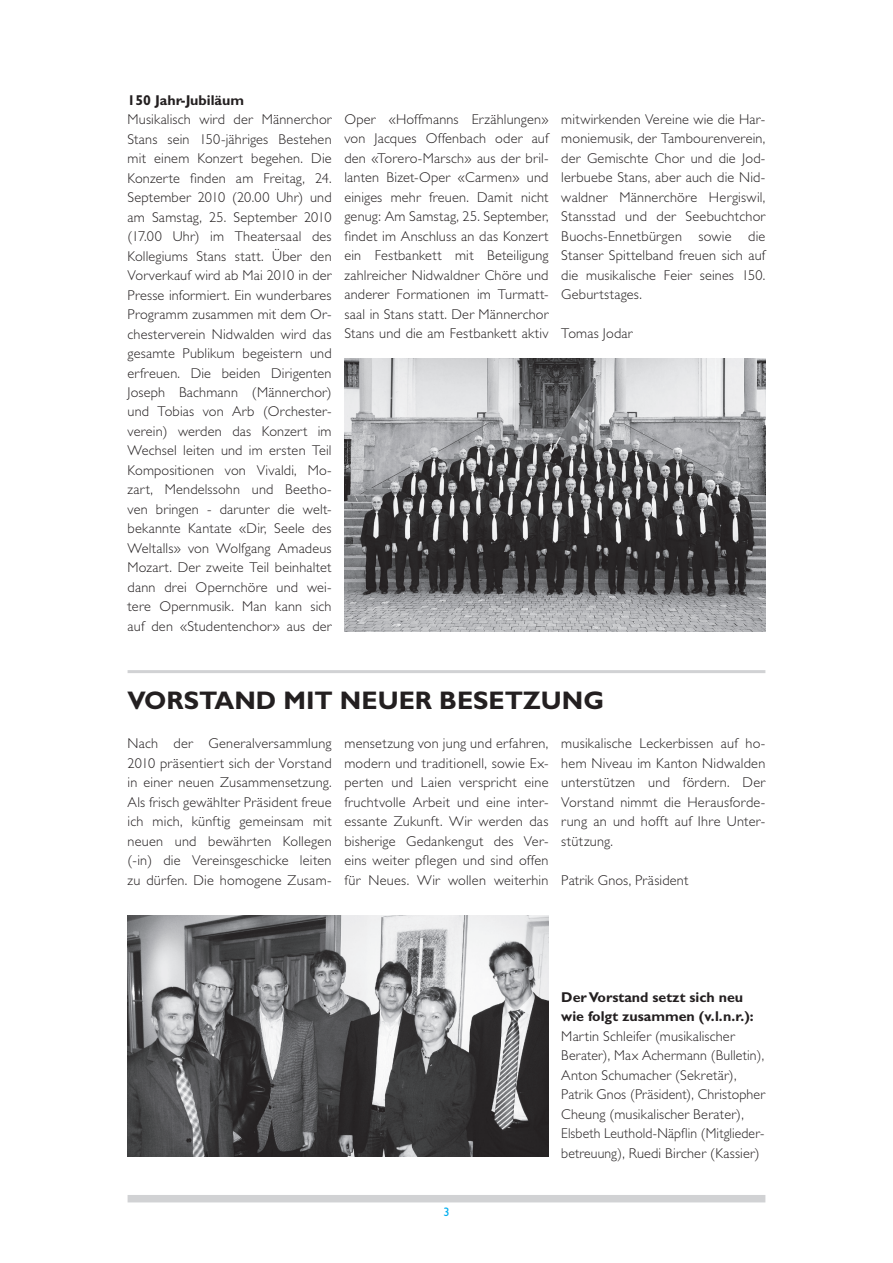
<style>
.page{position:relative;width:893px;height:1263px;background:#fff}
.page>*{position:absolute;margin:0;border:0;box-sizing:border-box;transform-origin:0 0}
.t1{font:700 25.5px "Gill Sans";color:#231f20}
.t2{font:300 14.25px/19.5px "Gill Sans";letter-spacing:.015em;color:#231f20;text-align:justify}
.t3{font:700 14.25px/19.5px "Gill Sans";color:#231f20}
.t4{font:12.3px "Gill Sans";color:#00aeef}
</style>
<div class="page">
<div style="left:128px;top:1195px;width:637px;height:7px;background:#d1d2d4"></div>
<hr style="left:128px;top:670px;width:637px;height:3px;background:#d1d2d4">
<img style="left:344px;top:358px;width:421px;height:273px">
<img style="left:128px;top:916px;width:421px;height:241px">
<p class="t3" style="left:128px;top:90px;width:118px">150 Jahr-Jubiläum</p>
<p class="t2" style="left:128px;top:110px;width:206px">Musikalisch wird der Männerchor Stans sein 150-jähriges Bestehen mit einem Konzert begehen. Die Konzerte finden am Freitag, 24.<br>September 2010 (20.00 Uhr) und am Samstag, 25. September 2010 (17.00 Uhr) im Theatersaal des Kollegiums Stans statt. Über den Vorverkauf wird ab Mai 2010 in der Presse informiert. Ein wunderbares Programm zusammen mit dem Or&shy;chesterverein Nidwalden wird das gesamte Publikum begeistern und erfreuen. Die beiden Dirigenten Joseph Bachmann (Männerchor) und Tobias von Arb (Orchester&shy;verein) werden das Konzert im Wechsel leiten und im ersten Teil Kompositionen von Vivaldi, Mo&shy;zart, Mendelssohn und Beetho&shy;ven bringen - darunter die welt&shy;bekannte Kantate «Dir, Seele des Weltalls» von Wolfgang Amadeus Mozart. Der zweite Teil beinhaltet dann drei Opernchöre und wei&shy;tere Opernmusik. Man kann sich auf den «Studentenchor» aus der</p>
<p class="t2" style="left:344px;top:110px;width:206px">Oper «Hoffmanns Erzählungen» von Jacques Offenbach oder auf den «Torero-Marsch» aus der bril&shy;lanten Bizet-Oper «Carmen» und einiges mehr freuen. Damit nicht genug: Am Samstag, 25. September, findet im Anschluss an das Konzert ein Festbankett mit Beteiligung zahlreicher Nidwaldner Chöre und anderer Formationen im Turmatt&shy;saal in Stans statt. Der Männerchor Stans und die am Festbankett aktiv</p>
<p class="t2" style="left:561px;top:109px;width:206px">mitwirkenden Vereine wie die Har&shy;moniemusik, der Tambourenverein, der Gemischte Chor und die Jod&shy;lerbuebe Stans, aber auch die Nid&shy;waldner Männerchöre Hergiswil, Stansstad und der Seebuchtchor Buochs-Ennetbürgen sowie die Stanser Spittelband freuen sich auf die musikalische Feier seines 150.<br>Geburtstages.</p>
<p class="t2" style="left:561px;top:324px;width:73px">Tomas Jodar</p>
<h1 class="t1" style="left:128px;top:685px;width:478px">Vorstand mit neuer Besetzung</h1>
<p class="t2" style="left:128px;top:734px;width:206px">Nach der Generalversammlung 2010 präsentiert sich der Vorstand in einer neuen Zusammensetzung.<br>Als frisch gewählter Präsident freue ich mich, künftig gemeinsam mit neuen und bewährten Kollegen (-in) die Vereinsgeschicke leiten zu dürfen. Die homogene Zusam-</p>
<p class="t2" style="left:344px;top:734px;width:206px">mensetzung von jung und erfahren, modern und traditionell, sowie Ex&shy;perten und Laien verspricht eine fruchtvolle Arbeit und eine inter&shy;essante Zukunft. Wir werden das bisherige Gedankengut des Ver&shy;eins weiter pflegen und sind offen für Neues. Wir wollen weiterhin</p>
<p class="t2" style="left:561px;top:734px;width:206px">musikalische Leckerbissen auf ho&shy;hem Niveau im Kanton Nidwalden unterstützen und fördern. Der Vorstand nimmt die Herausforde&shy;rung an und hofft auf Ihre Unter&shy;stützung.</p>
<p class="t2" style="left:561px;top:870px;width:129px">Patrik Gnos, Präsident</p>
<p class="t4" style="left:443px;top:1205px;width:8px">3</p>
<p class="t3" style="left:561px;top:987px;width:194px">Der Vorstand setzt sich neu wie folgt zusammen (v.l.n.r.):</p>
<p class="t2" style="left:561px;top:1026px;width:205px;text-align:left">Martin Schleifer (musikalischer Berater), Max Achermann (Bulletin), Anton Schumacher (Sekretär), Patrik Gnos (Präsident), Christopher Cheung (musikalischer Berater), Elsbeth Leuthold-Näpflin (Mitglieder&shy;betreuung), Ruedi Bircher (Kassier)</p>
</div>
